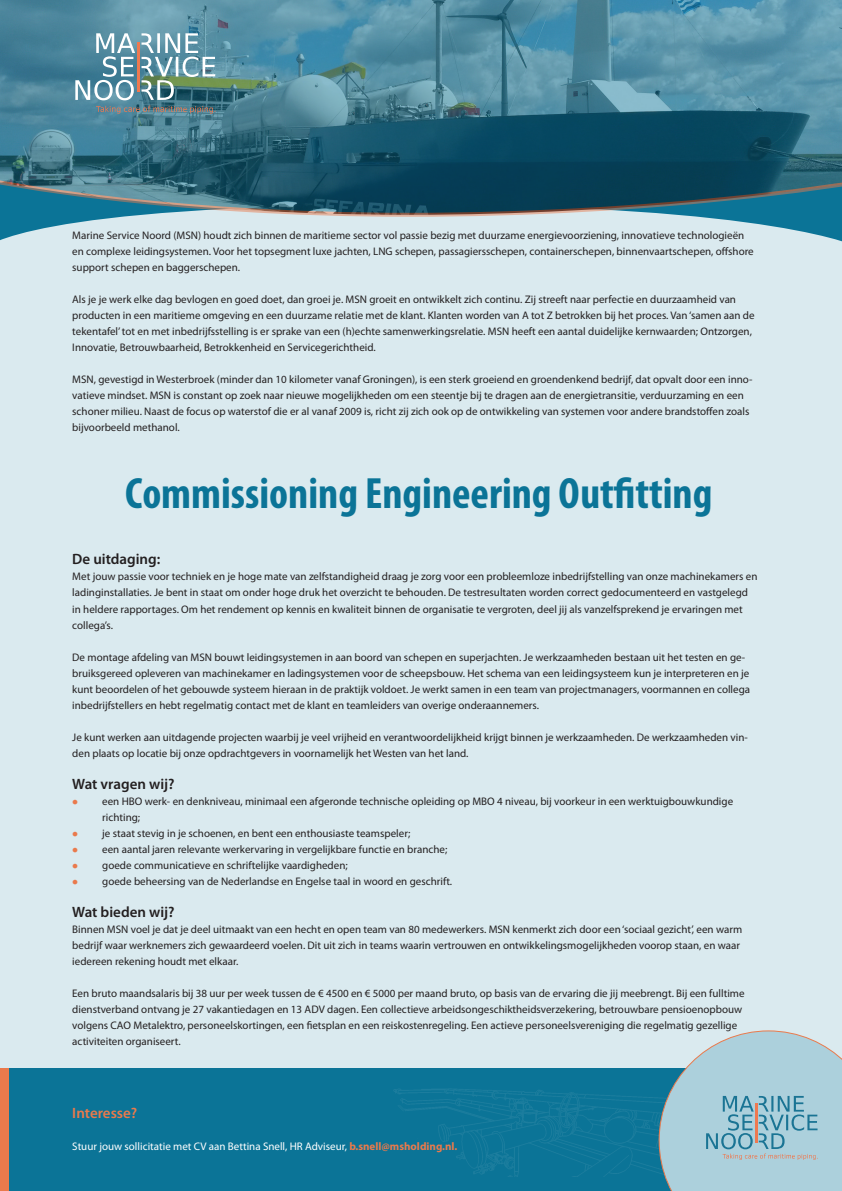
<style>
.page{position:relative;width:842px;height:1191px;background:#fff}
.page>*{position:absolute;margin:0;border:0;box-sizing:border-box;transform-origin:0 0}
.t1{font:700 condensed 44px "Myriad Pro";color:#0b7497}
.t2{font:600 15px "Myriad Pro";color:#231f20}
.t3{font:600 15px "Myriad Pro";color:#ea7a4c}
.t4{font:11px/16px "Myriad Pro";color:#231f20}
.t5{font:11px "Myriad Pro";color:#fff}
.s1{color:#ea7a4c}
.s2{font-weight:700;color:#ea7a4c}
</style>
<div class="page">
<div style="left:0;top:152px;width:842px;height:1039px;background:#daeaef"></div>
<svg style="left:0;top:218px;width:842px;height:24px"></svg>
<svg style="left:0;top:0;width:842px;height:218px;background:#3e778c"></svg>
<svg style="left:96px;top:106px;width:119px;height:8px"></svg>
<svg style="left:75px;top:33px;width:140px;height:67px;background:#759fa9"></svg>
<hr style="left:137px;top:42px;width:3px;height:50px;background:#ee7950">
<div style="left:0;top:1068px;width:842px;height:123px;background:#0b7497"></div>
<img style="left:393px;top:1088px;width:266px;height:88px">
<svg style="left:659px;top:1030px;width:183px;height:161px;background:#a6cad6"></svg>
<hr style="left:755px;top:1103px;width:2px;height:39px;background:#ee7950">
<div style="left:0;top:1068px;width:8px;height:123px;background:#ea7a4c"></div>
<p class="t4" style="left:72px;top:227px;width:683px">Marine Service Noord (MSN) houdt zich binnen de maritieme sector vol passie bezig met duurzame energievoorziening, innovatieve technologieën en complexe leidingsystemen. Voor het topsegment luxe jachten, LNG schepen, passagiersschepen, containerschepen, binnenvaartschepen, offshore support schepen en baggerschepen.</p>
<p class="t4" style="left:72px;top:291px;width:684px">Als je je werk elke dag bevlogen en goed doet, dan groei je. MSN groeit en ontwikkelt zich continu. Zij streeft naar perfectie en duurzaamheid van producten in een maritieme omgeving en een duurzame relatie met de klant. Klanten worden van A tot Z betrokken bij het proces. Van ‘samen aan de tekentafel’ tot en met inbedrijfsstelling is er sprake van een (h)echte samenwerkingsrelatie. MSN heeft een aantal duidelijke kernwaarden; Ontzorgen, Innovatie, Betrouwbaarheid, Betrokkenheid en Servicegerichtheid.</p>
<p class="t4" style="left:72px;top:371px;width:682px">MSN, gevestigd in Westerbroek (minder dan 10 kilometer vanaf Groningen), is een sterk groeiend en groendenkend bedrijf, dat opvalt door een inno&shy;vatieve mindset. MSN is constant op zoek naar nieuwe mogelijkheden om een steentje bij te dragen aan de energietransitie, verduurzaming en een schoner milieu. Naast de focus op waterstof die er al vanaf 2009 is, richt zij zich ook op de ontwikkeling van systemen voor andere brandstoffen zoals bijvoorbeeld methanol.</p>
<p class="t1" style="left:125px;top:466px;width:589px">Commissioning Engineering Outfitting</p>
<p class="t2" style="left:72px;top:550px;width:90px">De uitdaging:</p>
<p class="t4" style="left:72px;top:568px;width:687px">Met jouw passie voor techniek en je hoge mate van zelfstandigheid draag je zorg voor een probleemloze inbedrijfstelling van onze machinekamers en ladinginstallaties. Je bent in staat om onder hoge druk het overzicht te behouden. De testresultaten worden correct gedocumenteerd en vastgelegd in heldere rapportages. Om het rendement op kennis en kwaliteit binnen de organisatie te vergroten, deel jij als vanzelfsprekend je ervaringen met collega’s.</p>
<p class="t4" style="left:72px;top:648px;width:679px">De montage afdeling van MSN bouwt leidingsystemen in aan boord van schepen en superjachten. Je werkzaamheden bestaan uit het testen en ge&shy;bruiksgereed opleveren van machinekamer en ladingsystemen voor de scheepsbouw. Het schema van een leidingsysteem kun je interpreteren en je kunt beoordelen of het gebouwde systeem hieraan in de praktijk voldoet. Je werkt samen in een team van projectmanagers, voormannen en collega inbedrijfstellers en hebt regelmatig contact met de klant en teamleiders van overige onderaannemers.</p>
<p class="t4" style="left:72px;top:728px;width:677px">Je kunt werken aan uitdagende projecten waarbij je veel vrijheid en verantwoordelijkheid krijgt binnen je werkzaamheden. De werkzaamheden vin&shy;den plaats op locatie bij onze opdrachtgevers in voornamelijk het Westen van het land.</p>
<p class="t2" style="left:72px;top:774px;width:104px">Wat vragen wij?</p>
<p class="t4" style="left:102px;top:792px;width:632px;text-indent:-30px"><span class="s1">●</span> een HBO werk- en denkniveau, minimaal een afgeronde technische opleiding op MBO 4 niveau, bij voorkeur in een werktuigbouwkundige richting;</p>
<p class="t4" style="left:72px;top:824px;width:340px"><span class="s1">●</span> je staat stevig in je schoenen, en bent een enthousiaste teamspeler;</p>
<p class="t4" style="left:72px;top:840px;width:376px"><span class="s1">●</span> een aantal jaren relevante werkervaring in vergelijkbare functie en branche;</p>
<p class="t4" style="left:72px;top:856px;width:277px"><span class="s1">●</span> goede communicatieve en schriftelijke vaardigheden;</p>
<p class="t4" style="left:72px;top:872px;width:381px"><span class="s1">●</span> goede beheersing van de Nederlandse en Engelse taal in woord en geschrift.</p>
<p class="t2" style="left:72px;top:902px;width:104px">Wat bieden wij?</p>
<p class="t4" style="left:72px;top:920px;width:671px">Binnen MSN voel je dat je deel uitmaakt van een hecht en open team van 80 medewerkers. MSN kenmerkt zich door een ‘sociaal gezicht’, een warm bedrijf waar werknemers zich gewaardeerd voelen. Dit uit zich in teams waarin vertrouwen en ontwikkelingsmogelijkheden voorop staan, en waar iedereen rekening houdt met elkaar.</p>
<p class="t4" style="left:72px;top:984px;width:674px">Een bruto maandsalaris bij 38 uur per week tussen de € 4500 en € 5000 per maand bruto, op basis van de ervaring die jij meebrengt. Bij een fulltime dienstverband ontvang je 27 vakantiedagen en 13 ADV dagen. Een collectieve arbeidsongeschiktheidsverzekering, betrouwbare pensioenopbouw volgens CAO Metalektro, personeelskortingen, een fietsplan en een reiskostenregeling. Een actieve personeelsvereniging die regelmatig gezellige activiteiten organiseert.</p>
<p class="t3" style="left:72px;top:1103px;width:67px">Interesse?</p>
<p class="t5" style="left:72px;top:1139px;width:387px">Stuur jouw sollicitatie met CV aan Bettina Snell, HR Adviseur, <span class="s2">b.snell@msholding.nl.</span></p>
</div>
